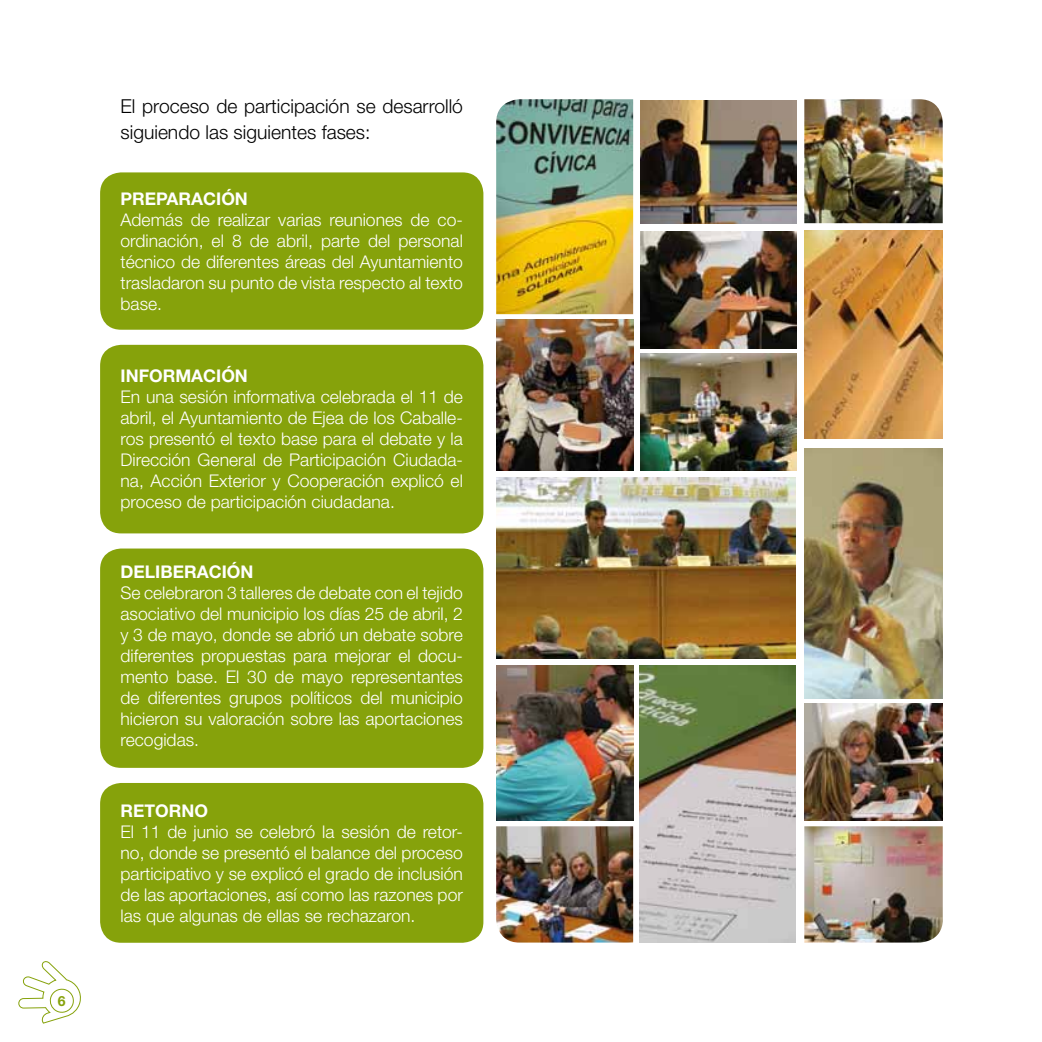
<style>
.page{position:relative;width:1042px;height:1042px;background:#fff}
.page>*{position:absolute;margin:0;border:0;box-sizing:border-box;transform-origin:0 0}
.t1{font:300 19.25px/26.2px "Helvetica Neue LT Std";color:#000}
.t2{font:300 17.5px/21px "Helvetica Neue LT Std";color:#fff;text-align:justify}
.t3{font:700 17.5px "Helvetica Neue LT Std";color:#fff}
.t4{font:700 14px "Helvetica Neue LT Std";color:#86a20b}
</style>
<div class="page">
<img style="left:496px;top:99px;width:137px;height:215px">
<img style="left:804px;top:230px;width:139px;height:208px">
<img style="left:639px;top:666px;width:156px;height:276px">
<img style="left:641px;top:100px;width:155px;height:123px">
<img style="left:641px;top:231px;width:156px;height:117px">
<img style="left:641px;top:354px;width:156px;height:116px">
<img style="left:804px;top:704px;width:139px;height:117px">
<img style="left:496px;top:666px;width:137px;height:155px">
<img style="left:804px;top:826px;width:139px;height:116px">
<img style="left:496px;top:826px;width:137px;height:116px">
<img style="left:496px;top:319px;width:137px;height:151px">
<img style="left:804px;top:99px;width:139px;height:124px">
<img style="left:804px;top:448px;width:139px;height:250px">
<img style="left:496px;top:477px;width:299px;height:182px">
<svg style="left:18px;top:961px;width:63px;height:62px"></svg>
<div style="left:100px;top:172px;width:383px;height:158px;background:#86a20b;border-radius:21px"></div>
<div style="left:100px;top:548px;width:383px;height:220px;background:#86a20b;border-radius:21px"></div>
<div style="left:100px;top:783px;width:383px;height:160px;background:#86a20b;border-radius:21px"></div>
<div style="left:100px;top:345px;width:383px;height:188px;background:#86a20b;border-radius:21px"></div>
<p class="t4" style="left:58px;top:992px;width:9px">6</p>
<p class="t1" style="left:121px;top:93px;width:344px">El proceso de participación se desarrolló siguiendo las siguientes fases:</p>
<p class="t3" style="left:121px;top:187px;width:129px">PREPARACIÓN</p>
<p class="t2" style="left:121px;top:208px;width:344px">Además de realizar varias reuniones de co&shy;ordinación, el 8 de abril, parte del personal técnico de diferentes áreas del Ayuntamiento trasladaron su punto de vista respecto al texto base.</p>
<p class="t3" style="left:121px;top:365px;width:129px">INFORMACIÓN</p>
<p class="t2" style="left:121px;top:386px;width:344px">En una sesión informativa celebrada el 11 de abril, el Ayuntamiento de Ejea de los Caballe&shy;ros presentó el texto base para el debate y la Dirección General de Participación Ciudada&shy;na, Acción Exterior y Cooperación explicó el proceso de participación ciudadana.</p>
<p class="t3" style="left:121px;top:560px;width:134px">DELIBERACIÓN</p>
<p class="t2" style="left:121px;top:581px;width:344px">Se celebraron 3 talleres de debate con el tejido asociativo del municipio los días 25 de abril, 2 y 3 de mayo, donde se abrió un debate sobre diferentes propuestas para mejorar el docu&shy;mento base. El 30 de mayo representantes de diferentes grupos políticos del municipio hicieron su valoración sobre las aportaciones recogidas.</p>
<p class="t3" style="left:121px;top:799px;width:89px">RETORNO</p>
<p class="t2" style="left:121px;top:820px;width:344px">El 11 de junio se celebró la sesión de retor&shy;no, donde se presentó el balance del proceso participativo y se explicó el grado de inclusión de las aportaciones, así como las razones por las que algunas de ellas se rechazaron.</p>
</div>
